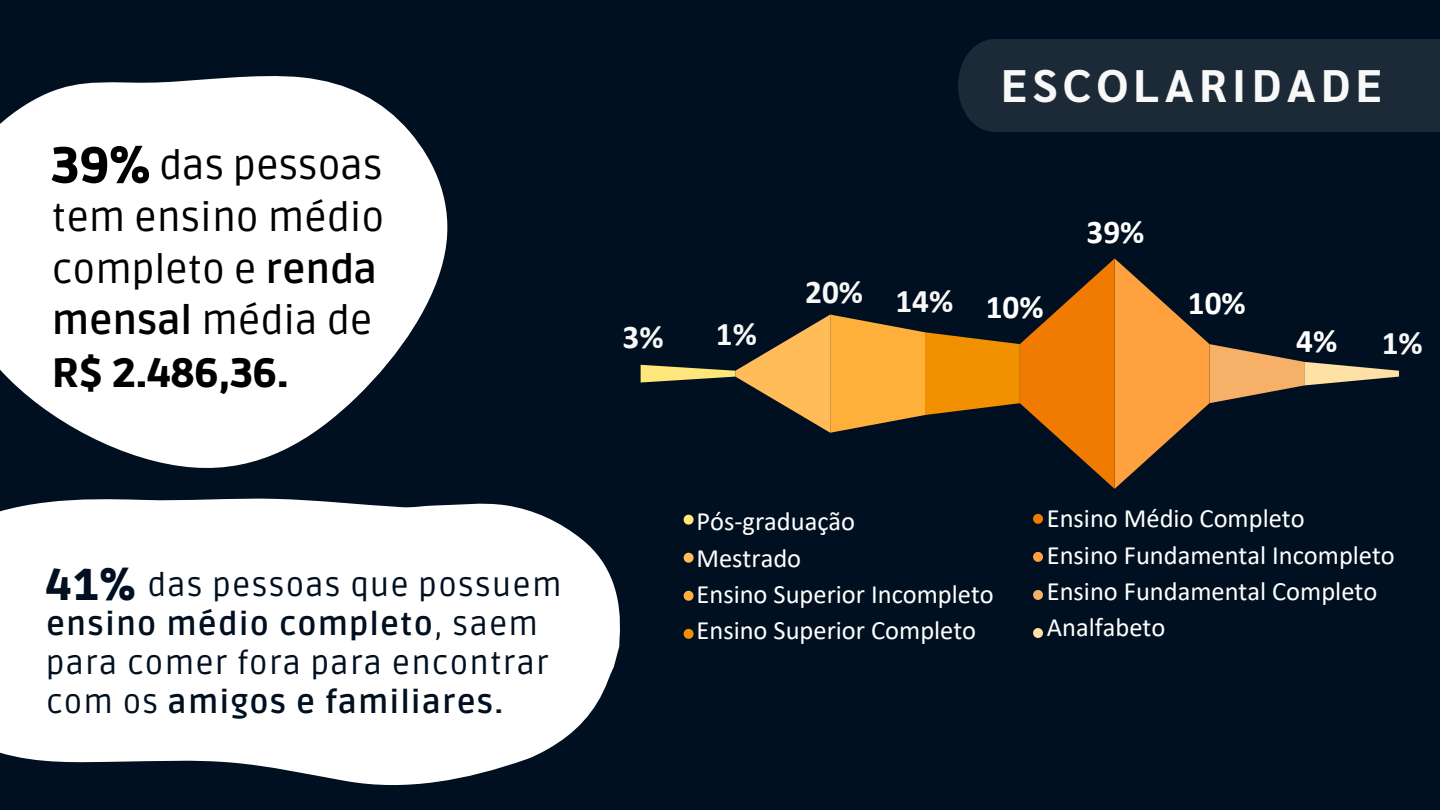
<style>
.page{position:relative;width:1440px;height:810px;background:#001020}
.page>*{position:absolute;margin:0;border:0;box-sizing:border-box;transform-origin:0 0}
.t1{font:700 45.5px "Sarabun";letter-spacing:.12em;color:#f8f8f8}
.t2{font:900 44.2px "Ruda";color:#001020}
.t3{font:900 40.7px "Ruda";color:#000}
.t4{font:39.7px/51.6px "Ruda";color:#000}
.t5{font:700 33.2px "Calibri";color:#f8f8f8}
.t6{font:700 33.2px "Calibri";color:#fff}
.t7{font:32.1px/39px "Ruda";letter-spacing:.04em;color:#001020}
.t8{font:26.5px/36.4px "Calibri";color:#fff}
.s1{font-weight:900;font-size:50.4px}
.s2{font-weight:700}
.s3{color:#fff}
</style>
<div class="page">
<svg style="left:641px;top:258px;width:758px;height:231px"></svg>
<div style="left:958px;top:39px;width:482px;height:93px;background:#1c2a38"></div>
<svg style="left:0;top:76px;width:448px;height:392px;fill:#fff"></svg>
<svg style="left:0;top:498px;width:620px;height:287px;background:#e1e3e5"></svg>
<svg style="left:1033px;top:514px;width:10px;height:10px"></svg>
<svg style="left:1033px;top:552px;width:10px;height:10px"></svg>
<svg style="left:1033px;top:590px;width:10px;height:10px"></svg>
<svg style="left:1033px;top:628px;width:10px;height:10px"></svg>
<svg style="left:684px;top:515px;width:10px;height:10px"></svg>
<svg style="left:684px;top:553px;width:10px;height:10px"></svg>
<svg style="left:684px;top:591px;width:10px;height:10px"></svg>
<svg style="left:684px;top:629px;width:10px;height:10px"></svg>
<h3 class="t4" style="left:52px;top:141px;width:334px"><span class="s1">39%</span> das pessoas tem ensino médio completo e <span class="s2">renda mensal</span> média de</h3>
<h3 class="t3" style="left:52px;top:350px;width:238px">R$ 2.486,36.</h3>
<h2 class="t2" style="left:46px;top:560px;width:91px">41%</h2>
<p class="t7" style="left:46px;top:567px;width:517px;text-indent:102px">das pessoas que possuem <span class="s2">ensino médio completo</span>, saem para comer fora para encontrar com os <span class="s2">amigos e familiares.</span></p>
<h1 class="t1" style="left:1001px;top:53px;width:382px">ESCOLARIDADE</h1>
<p class="t5" style="left:623px;top:323px;width:43px">3%</p>
<p class="t5" style="left:716px;top:320px;width:43px">1%</p>
<p class="t5" style="left:805px;top:278px;width:59px">20%</p>
<p class="t5" style="left:895px;top:288px;width:150px">14% <span class="s3">10%</span></p>
<p class="t6" style="left:1087px;top:218px;width:59px">39%</p>
<p class="t6" style="left:1188px;top:289px;width:59px">10%</p>
<p class="t6" style="left:1296px;top:327px;width:43px">4%</p>
<p class="t5" style="left:1382px;top:329px;width:43px">1%</p>
<p class="t8" style="left:697px;top:505px;width:299px">Pós-graduação<br>Mestrado<br>Ensino Superior Incompleto<br>Ensino Superior Completo</p>
<p class="t8" style="left:1047px;top:502px;width:350px">Ensino Médio Completo<br>Ensino Fundamental Incompleto<br>Ensino Fundamental Completo<br>Analfabeto</p>
</div>
